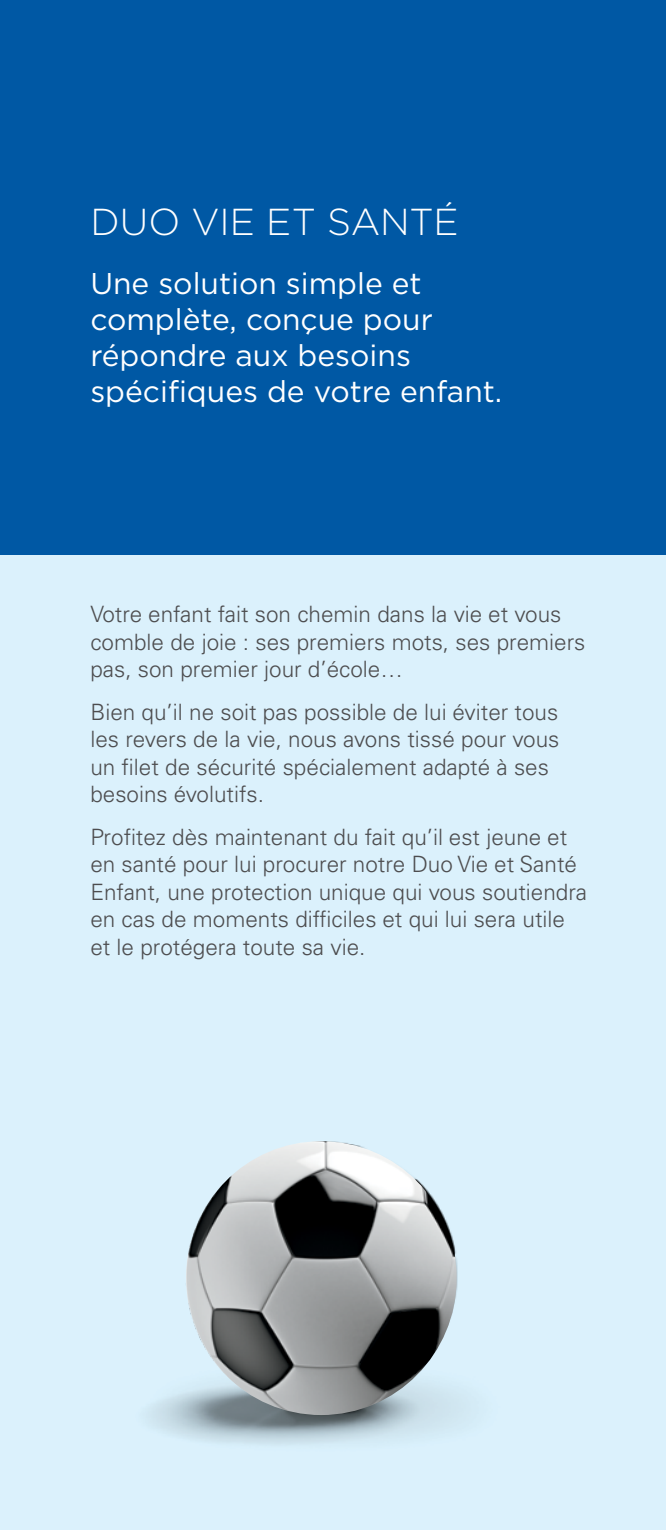
<style>
.page{position:relative;width:666px;height:1530px;background:#fff}
.page>*{position:absolute;margin:0;border:0;box-sizing:border-box;transform-origin:0 0}
.t1{font:300 37.5px "Gotham";color:#fff}
.t2{font:30px/36px "Gotham";color:#fff}
.t3{font:300 22.5px/27.5px "Univers LT Pro 45";color:#4d4d4f}
</style>
<div class="page">
<div style="left:0;top:0;width:666px;height:555px;background:#0058a4"></div>
<div style="left:0;top:555px;width:666px;height:975px;background:#dbf1fc"></div>
<img style="left:186px;top:1141px;width:271px;height:274px">
<h1 class="t1" style="left:90px;top:198px;width:370px">DUO VIE ET SANTÉ</h1>
<h4 class="t2" style="left:90px;top:265px;width:413px">Une solution simple et complète, conçue pour répondre aux besoins spécifiques de votre enfant.</h4>
<p class="t3" style="left:90px;top:600px;width:497px">Votre enfant fait son chemin dans la vie et vous comble de joie : ses premiers mots, ses premiers pas, son premier jour d’école…</p>
<p class="t3" style="left:90px;top:697px;width:471px">Bien qu’il ne soit pas possible de lui éviter tous les revers de la vie, nous avons tissé pour vous un filet de sécurité spécialement adapté à ses besoins évolutifs.</p>
<p class="t3" style="left:90px;top:822px;width:498px">Profitez dès maintenant du fait qu’il est jeune et en santé pour lui procurer notre Duo Vie et Santé Enfant, une protection unique qui vous soutiendra en cas de moments difficiles et qui lui sera utile et le protégera toute sa vie.</p>
</div>
